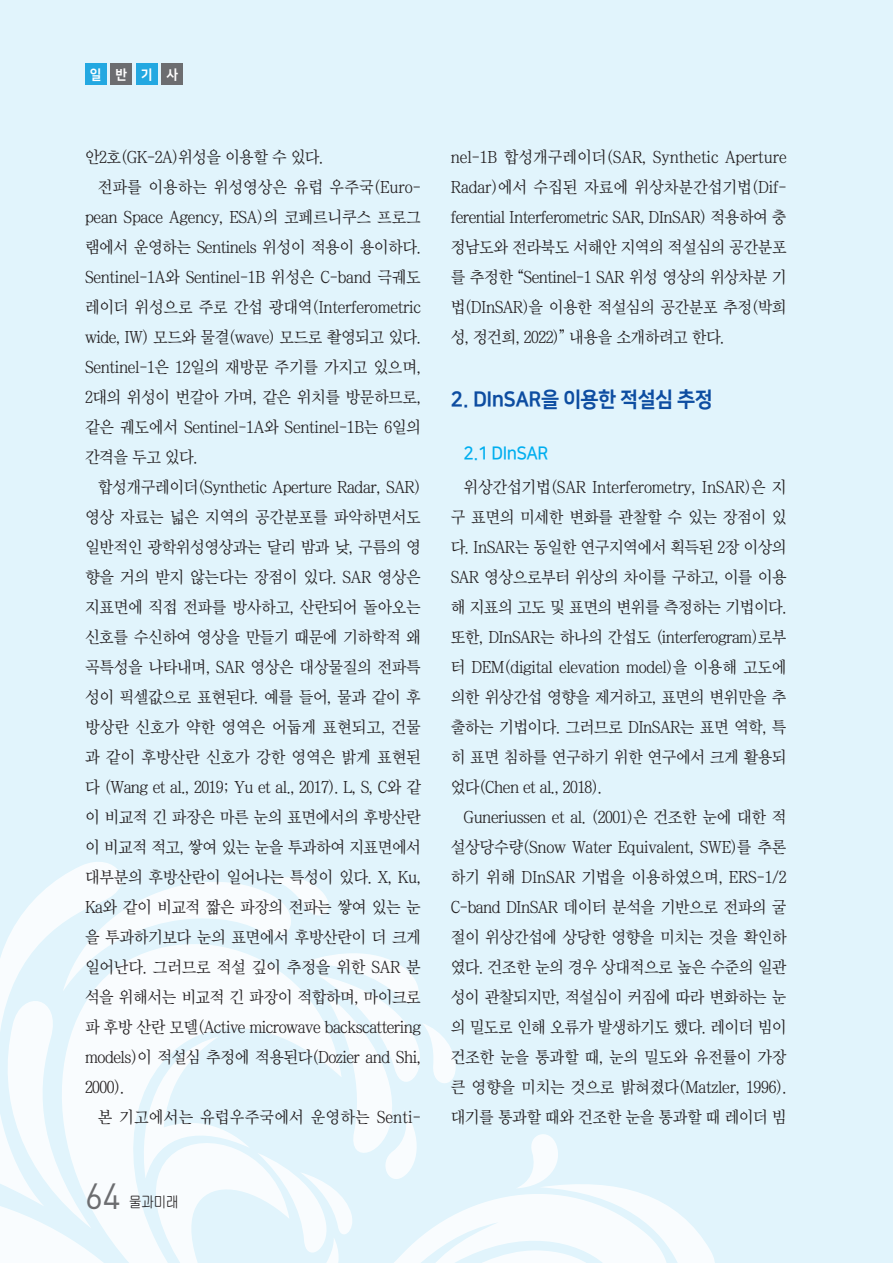
<style>
.page{position:relative;width:893px;height:1263px;background:#e1f4fc}
.page>*{position:absolute;margin:0;border:0;box-sizing:border-box;transform-origin:0 0}
.t1{font:36px "DIN Pro";color:#6c6d70;scale:.95 1}
._1_중타이틀{font:21px "Nanum Square EB";letter-spacing:-.03em;color:#0d4da1;scale:.95 1}
._2_소타이틀{font:18px "Nanum Square B";letter-spacing:-.03em;color:#00aeef;scale:.95 1}
.t2{font:16.5px/30px "Chosun Sm";letter-spacing:-.03em;color:#231f20;text-align:justify}
.t3{font:16.5px "Chosun Sm";letter-spacing:.01em;color:#231f20}
.t4{font:14.25px "Chosun Gu";color:#231f20;scale:.95 1}
.t5{font:13.5px "Nanum Square EB";color:#fff;scale:.95 1}
</style>
<div class="page">
<svg style="left:27px;top:862px;width:688px;height:401px"></svg>
<svg style="left:0;top:908px;width:693px;height:355px"></svg>
<svg style="left:489px;top:1181px;width:180px;height:82px"></svg>
<svg style="left:0;top:1001px;width:233px;height:262px"></svg>
<div style="left:85px;top:64px;width:21px;height:21px;background:#23a8e1"></div>
<div style="left:111px;top:64px;width:21px;height:21px;background:#6c6d70"></div>
<div style="left:136px;top:64px;width:21px;height:21px;background:#23a8e1"></div>
<div style="left:162px;top:64px;width:21px;height:21px;background:#6c6d70"></div>
<p class="t5" style="left:90px;top:67px;width:94px">일반기사</p>
<p class="t2" style="left:85px;top:142px;width:240px">안2호(GK-2A)위성을 이용할 수 있다.</p>
<p class="t2" style="left:85px;top:172px;width:337px;text-indent:13px">전파를 이용하는 위성영상은 유럽 우주국(Euro&shy;pean Space Agency, ESA)의 코페르니쿠스 프로그 램에서 운영하는 Sentinels 위성이 적용이 용이하다.<br>Sentinel-1A와 Sentinel-1B 위성은 C-band 극궤도 레이더 위성으로 주로 간섭 광대역(Interferometric wide, IW) 모드와 물결(wave) 모드로 촬영되고 있다.<br>Sentinel-1은 12일의 재방문 주기를 가지고 있으며, 2대의 위성이 번갈아 가며, 같은 위치를 방문하므로, 같은 궤도에서 Sentinel-1A와 Sentinel-1B는 6일의 간격을 두고 있다.</p>
<p class="t2" style="left:85px;top:472px;width:337px;text-indent:13px">합성개구레이더(Synthetic Aperture Radar, SAR) 영상 자료는 넓은 지역의 공간분포를 파악하면서도 일반적인 광학위성영상과는 달리 밤과 낮, 구름의 영 향을 거의 받지 않는다는 장점이 있다. SAR 영상은 지표면에 직접 전파를 방사하고, 산란되어 돌아오는 신호를 수신하여 영상을 만들기 때문에 기하학적 왜 곡특성을 나타내며, SAR 영상은 대상물질의 전파특 성이 픽셀값으로 표현된다. 예를 들어, 물과 같이 후 방상란 신호가 약한 영역은 어둡게 표현되고, 건물 과 같이 후방산란 신호가 강한 영역은 밝게 표현된 다 (Wang et al., 2019; Yu et al., 2017). L, S, C와 같 이 비교적 긴 파장은 마른 눈의 표면에서의 후방산란 이 비교적 적고, 쌓여 있는 눈을 투과하여 지표면에서 대부분의 후방산란이 일어나는 특성이 있다. X, Ku, Ka와 같이 비교적 짧은 파장의 전파는 쌓여 있는 눈 을 투과하기보다 눈의 표면에서 후방산란이 더 크게 일어난다. 그러므로 적설 깊이 추정을 위한 SAR 분 석을 위해서는 비교적 긴 파장이 적합하며, 마이크로 파 후방 산란 모델(Active microwave backscattering models)이 적설심 추정에 적용된다(Dozier and Shi, 2000).</p>
<p class="t3" style="left:98px;top:1109px;width:325px">본 기고에서는 유럽우주국에서 운영하는 Senti-</p>
<h1 class="t1" style="left:85px;top:1171px;width:39px">64</h1>
<p class="t4" style="left:129px;top:1195px;width:53px">물과미래</p>
<p class="t2" style="left:451px;top:142px;width:337px">nel-1B 합성개구레이더(SAR, Synthetic Aperture Radar)에서 수집된 자료에 위상차분간섭기법(Dif&shy;ferential Interferometric SAR, DInSAR) 적용하여 충 정남도와 전라북도 서해안 지역의 적설심의 공간분포 를 추정한 “Sentinel-1 SAR 위성 영상의 위상차분 기 법(DInSAR)을 이용한 적설심의 공간분포 추정(박희 성, 정건희, 2022)” 내용을 소개하려고 한다.</p>
<p class="_1_중타이틀" style="left:451px;top:388px;width:277px">2. DInSAR을 이용한 적설심 추정</p>
<p class="_2_소타이틀" style="left:463px;top:444px;width:91px">2.1 DInSAR</p>
<p class="t2" style="left:451px;top:472px;width:337px;text-indent:13px">위상간섭기법(SAR Interferometry, InSAR)은 지 구 표면의 미세한 변화를 관찰할 수 있는 장점이 있 다. InSAR는 동일한 연구지역에서 획득된 2장 이상의 SAR 영상으로부터 위상의 차이를 구하고, 이를 이용 해 지표의 고도 및 표면의 변위를 측정하는 기법이다. 또한, DInSAR는 하나의 간섭도 (interferogram)로부 터 DEM(digital elevation model)을 이용해 고도에 의한 위상간섭 영향을 제거하고, 표면의 변위만을 추 출하는 기법이다. 그러므로 DInSAR는 표면 역학, 특 히 표면 침하를 연구하기 위한 연구에서 크게 활용되 었다(Chen et al., 2018).</p>
<p class="t2" style="left:451px;top:802px;width:337px;text-indent:13px">Guneriussen et al. (2001)은 건조한 눈에 대한 적 설상당수량(Snow Water Equivalent, SWE)를 추론 하기 위해 DInSAR 기법을 이용하였으며, ERS-1/2<br>C-band DInSAR 데이터 분석을 기반으로 전파의 굴 절이 위상간섭에 상당한 영향을 미치는 것을 확인하 였다. 건조한 눈의 경우 상대적으로 높은 수준의 일관 성이 관찰되지만, 적설심이 커짐에 따라 변화하는 눈 의 밀도로 인해 오류가 발생하기도 했다. 레이더 빔이 건조한 눈을 통과할 때, 눈의 밀도와 유전률이 가장 큰 영향을 미치는 것으로 밝혀졌다(Matzler, 1996). 대기를 통과할 때와 건조한 눈을 통과할 때 레이더 빔</p>
</div>
